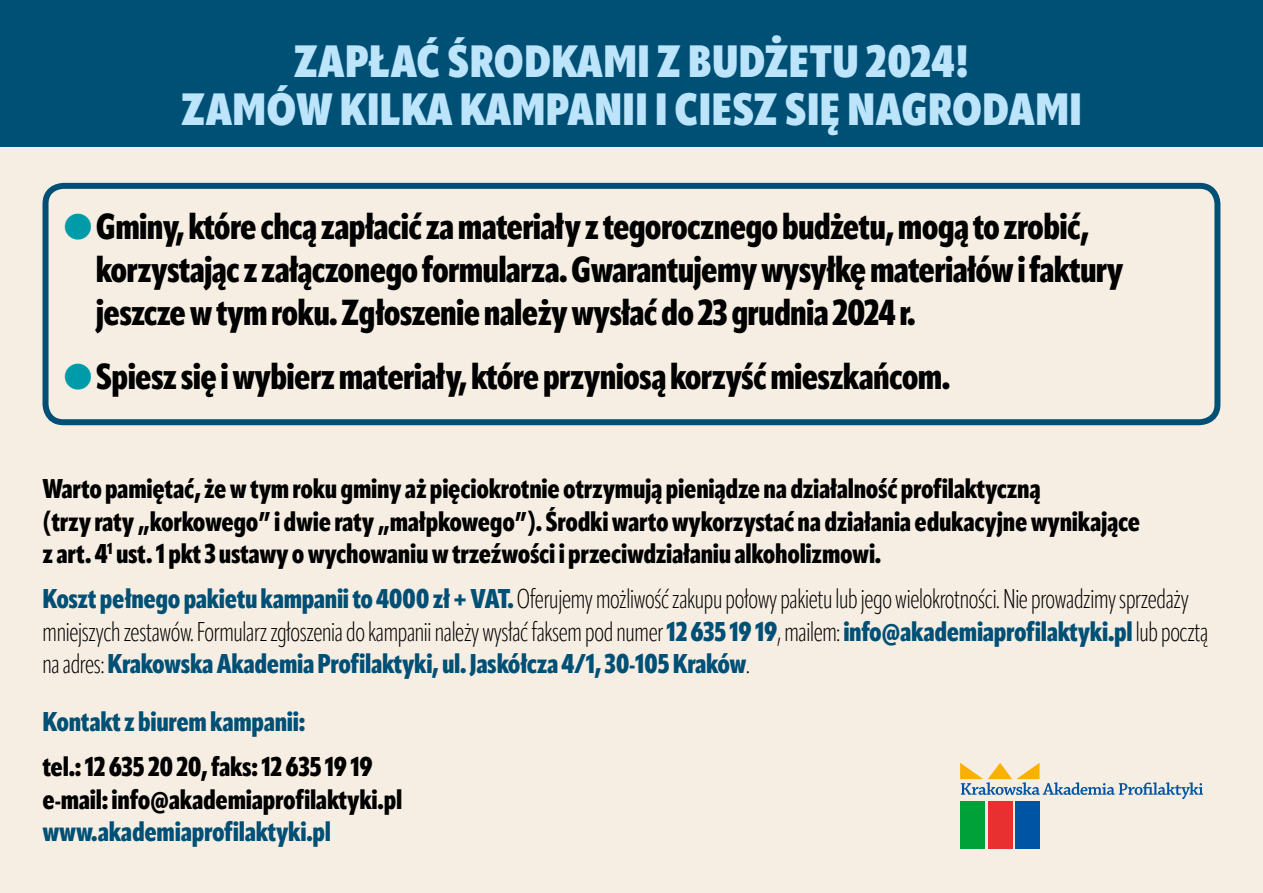
<style>
.page{position:relative;width:1263px;height:893px;background:#f6eee3}
.page>*{position:absolute;margin:0;border:0;box-sizing:border-box;transform-origin:0 0}
.t1{font:800 45px "Apparat Extra Cond";letter-spacing:.01em;color:#bce4fa}
.t2{font:900 36px/43.2px "Apparat Extra Cond";letter-spacing:-.02em;color:#000}
.t3{font:900 27px/32.4px "Apparat Extra Cond";letter-spacing:-.01em;color:#000}
.t4{font:300 27px/32.4px "Apparat Extra Cond";letter-spacing:-.01em;color:#000}
.t5{font:900 27px "Apparat Extra Cond";letter-spacing:-.01em;color:#004f75}
.s1{color:#009ba8}
.s2{font-weight:900;color:#004f75}
</style>
<div class="page">
<div style="left:0;top:0;width:1263px;height:146px;background:#004f75"></div>
<div style="left:43px;top:183px;width:1177px;height:242px;border:6px solid #004f75;border-radius:18px"></div>
<div style="left:1015px;top:801px;width:25px;height:48px;background:#0054a4"></div>
<div style="left:988px;top:801px;width:24px;height:48px;background:#e7302f"></div>
<div style="left:960px;top:801px;width:25px;height:48px;background:#00a138"></div>
<svg style="left:960px;top:763px;width:243px;height:36px"></svg>
<h1 class="t1" style="left:294px;top:33px;width:51px">ZAPŁA</h1>
<h1 class="t1" style="left:416px;top:33px;width:57px">Ć ŚRODKAMI</h1>
<h1 class="t1" style="left:657px;top:33px;width:314px">Z BUDŻETU 2024!</h1>
<h1 class="t1" style="left:181px;top:81px;width:58px">ZAMÓW</h1>
<h1 class="t1" style="left:340px;top:81px;width:24px">KILKA</h1>
<h1 class="t1" style="left:460px;top:81px;width:25px">KAMPANII</h1>
<h1 class="t1" style="left:655px;top:81px;width:41px">ICIESZ</h1>
<h1 class="t1" style="left:785px;top:81px;width:90px">SIĘ NAGRODAMI</h1>
<h2 class="t2" style="left:96px;top:205px;width:1029px;text-indent:-32px"><span class="s1">●</span>Gminy, które chcą zapłacić za materiały z tegorocznego budżetu, mogą to zrobić, korzystając z załączonego formularza. Gwarantujemy wysyłkę materiałów i faktury jeszcze w tym roku. Zgłoszenie należy wysłać do 23 grudnia 2024 r.</h2>
<h2 class="t2" style="left:64px;top:356px;width:888px"><span class="s1">●</span>Spiesz się i wybierz materiały, które przyniosą korzyść mieszkańcom.</h2>
<p class="t3" style="left:43px;top:473px;width:1099px">Warto pamiętać, że w tym roku gminy aż pięciokrotnie otrzymują pieniądze na działalność profilaktyczną<br>(trzy raty „korkowego” i dwie raty „małpkowego”). Środki warto wykorzystać na działania edukacyjne wynikające z art. 4<sup>1</sup> ust. 1 pkt 3 ustawy o wychowaniu w trzeźwości i przeciwdziałaniu alkoholizmowi.</p>
<p class="t4" style="left:43px;top:583px;width:1167px"><span class="s2">Koszt pełnego pakietu kampanii to 4000 zł + VAT.</span> Oferujemy możliwość zakupu połowy pakietu lub jego wielokrotności. Nie prowadzimy sprzedaży mniejszych zestawów. Formularz zgłoszenia do kampanii należy wysłać faksem pod numer <span class="s2">12 635 19 19</span>, mailem: <span class="s2">info@akademiaprofilaktyki.pl</span> lub pocztą na adres: <span class="s2">Krakowska Akademia Profilaktyki, ul. Jaskółcza 4/1, 30-105 Kraków</span>.</p>
<p class="t5" style="left:43px;top:705px;width:264px">Kontakt z biurem kampanii:</p>
<p class="t3" style="left:43px;top:751px;width:361px">tel.: 12 635 20 20, faks: 12 635 19 19 e-mail: info@akademiaprofilaktyki.pl</p>
<p class="t5" style="left:43px;top:815px;width:290px">www.akademiaprofilaktyki.pl</p>
</div>
